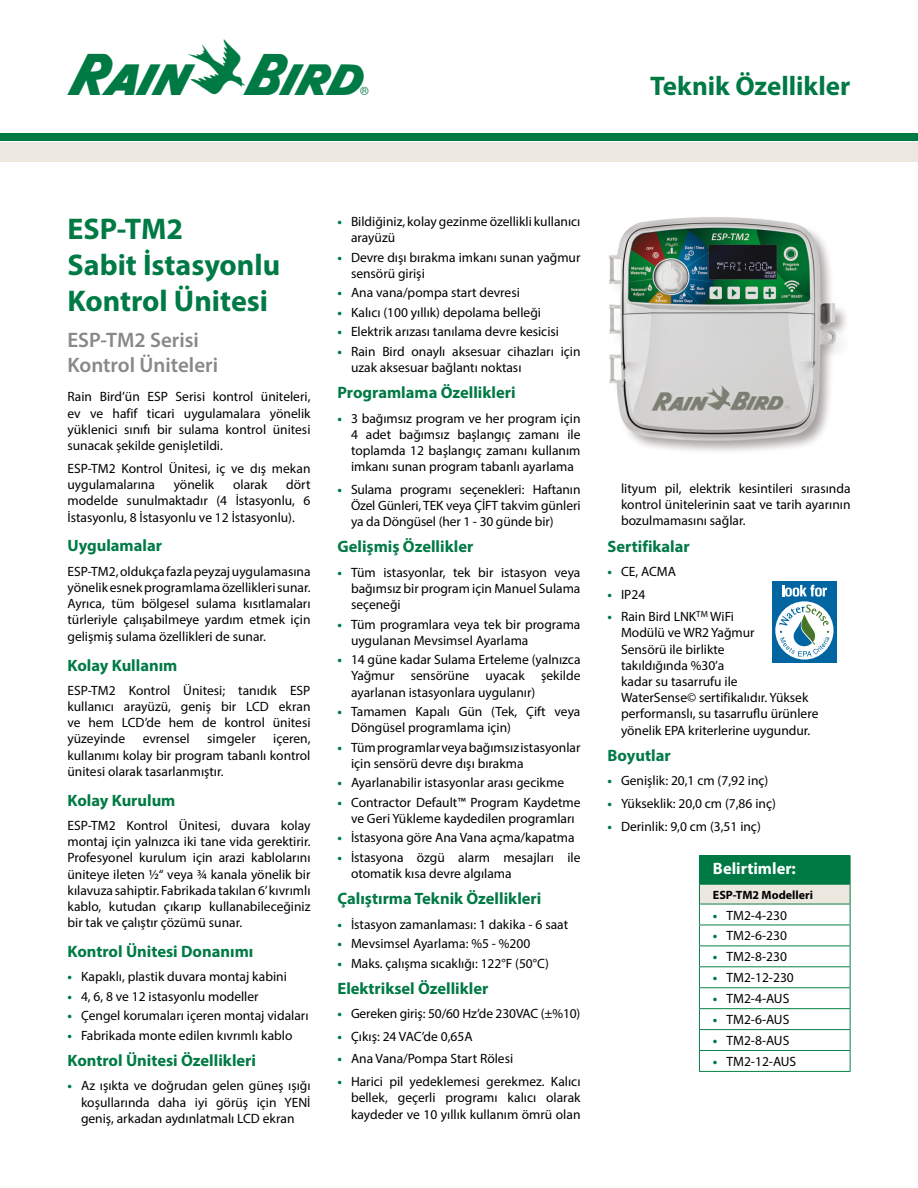
<style>
.page{position:relative;width:918px;height:1188px;background:#fff}
.page>*{position:absolute;margin:0;border:0;box-sizing:border-box;transform-origin:0 0}
.t1{font:49.5px "Rain Bird Regular";color:#007a45}
.t2{font:700 30px/36px "Myriad Pro";color:#007a45}
.t3{font:700 27px "Myriad Pro";color:#007a45}
.t4{font:600 21px/25.2px "Myriad Pro";color:#87888a}
.t5{font:700 16.5px "Myriad Pro";color:#007a45}
.t6{font:700 16.5px "Myriad Pro";color:#fff}
.t7{font:13.5px/16.2px "Myriad Pro";color:#000;text-align:justify}
.t8{font:700 12px "Myriad Pro";color:#000}
.s1{font-weight:700;color:#007a45}
</style>
<div class="page">
<div style="left:0;top:143px;width:918px;height:19px;background:#ede8df"></div>
<div style="left:0;top:133px;width:918px;height:7px;background:#007a45"></div>
<div style="left:699px;top:856px;width:151px;height:28px;background:#007a45"></div>
<div style="left:699px;top:884px;width:151px;height:20px;background:#ede8df"></div>
<hr style="left:699px;top:855px;width:151px;height:1px;background:#007a45">
<hr style="left:699px;top:884px;width:151px;height:1px;background:#007a45">
<hr style="left:699px;top:904px;width:151px;height:1px;background:#0c8149">
<hr style="left:699px;top:925px;width:151px;height:1px;background:#0c8149">
<hr style="left:699px;top:946px;width:151px;height:1px;background:#0c8149">
<hr style="left:699px;top:966px;width:151px;height:1px;background:#0c8149">
<hr style="left:699px;top:987px;width:151px;height:1px;background:#0c8149">
<hr style="left:699px;top:1008px;width:151px;height:1px;background:#0c8149">
<hr style="left:699px;top:1029px;width:151px;height:1px;background:#0c8149">
<hr style="left:699px;top:1050px;width:151px;height:1px;background:#0c8149">
<svg style="left:699px;top:884px;width:1px;height:187px"></svg>
<svg style="left:850px;top:856px;width:1px;height:215px"></svg>
<hr style="left:699px;top:1071px;width:151px;height:1px;background:#0c8149">
<img style="left:609px;top:217px;width:237px;height:235px">
<div style="left:772px;top:581px;width:65px;height:82px;background:#0065a1"></div>
<svg style="left:775px;top:601px;width:59px;height:59px"></svg>
<svg style="left:779px;top:604px;width:50px;height:52px"></svg>
<svg style="left:782px;top:585px;width:45px;height:12px"></svg>
<h1 class="t1" style="left:68px;top:49px;width:307px">Rain+Birdt</h1>
<h3 class="t3" style="left:650px;top:68px;width:202px">Teknik Özellikler</h3>
<h2 class="t2" style="left:68px;top:209px;width:214px">ESP-TM2<br>Sabit İstasyonlu<br>Kontrol Ünitesi</h2>
<h3 class="t4" style="left:68px;top:326px;width:152px">ESP-TM2 Serisi<br>Kontrol Üniteleri</h3>
<p class="t7" style="left:68px;top:389px;width:245px">Rain Bird’ün ESP Serisi kontrol üniteleri, ev ve hafif ticari uygulamalara yönelik yüklenici sınıfı bir sulama kontrol ünitesi sunacak şekilde genişletildi.</p>
<p class="t7" style="left:68px;top:460px;width:245px">ESP-TM2 Kontrol Ünitesi, iç ve dış mekan uygulamalarına</p>
<p class="t7" style="left:68px;top:476px;width:245px;text-indent:219px">dört modelde sunulmaktadır (4 İstasyonlu, 6<br>İstasyonlu, 8 İstasyonlu ve 12 İstasyonlu).</p>
<p class="t5" style="left:68px;top:535px;width:96px">Uygulamalar</p>
<p class="t7" style="left:68px;top:563px;width:245px">ESP-TM2, oldukça fazla peyzaj uygulamasına yönelik esnek programlama özellikleri sunar.<br>Ayrıca, tüm bölgesel sulama kısıtlamaları türleriyle çalışabilmeye yardım etmek için gelişmiş sulama özellikleri de sunar.</p>
<p class="t5" style="left:68px;top:654px;width:111px">Kolay Kullanım</p>
<p class="t7" style="left:68px;top:682px;width:245px">ESP-TM2 Kontrol Ünitesi; tanıdık ESP kullanıcı arayüzü, geniş bir LCD ekran ve hem LCD’de hem de kontrol ünitesi yüzeyinde</p>
<p class="t7" style="left:174px;top:476px;width:42px">yönelik</p>
<p class="t7" style="left:233px;top:476px;width:36px">olarak</p>
<p class="t7" style="left:143px;top:731px;width:49px">evrensel</p>
<p class="t7" style="left:207px;top:731px;width:50px">simgeler</p>
<p class="t7" style="left:68px;top:731px;width:245px;text-indent:206px">içeren, kullanımı kolay bir program tabanlı kontrol ünitesi olarak tasarlanmıştır.</p>
<p class="t5" style="left:68px;top:789px;width:110px">Kolay Kurulum</p>
<p class="t7" style="left:68px;top:817px;width:245px">ESP-TM2 Kontrol Ünitesi, duvara kolay montaj için yalnızca iki tane vida gerektirir.<br>Profesyonel kurulum için arazi kablolarını üniteye ileten ½“ veya ¾ kanala yönelik bir kılavuza sahiptir. Fabrikada takılan 6’ kıvrımlı kablo, kutudan çıkarıp kullanabileceğiniz bir tak ve çalıştır çözümü sunar.</p>
<p class="t5" style="left:68px;top:941px;width:187px">Kontrol Ünitesi Donanımı</p>
<p class="t7" style="left:68px;top:969px;width:221px"><span class="s1">•</span> Kapaklı, plastik duvara montaj kabini</p>
<p class="t7" style="left:68px;top:988px;width:193px"><span class="s1">•</span> 4, 6, 8 ve 12 istasyonlu modeller</p>
<p class="t7" style="left:68px;top:1007px;width:242px"><span class="s1">•</span> Çengel korumaları içeren montaj vidaları</p>
<p class="t7" style="left:68px;top:1027px;width:226px"><span class="s1">•</span> Fabrikada monte edilen kıvrımlı kablo</p>
<p class="t5" style="left:68px;top:1050px;width:190px">Kontrol Ünitesi Özellikleri</p>
<p class="t7" style="left:81px;top:1078px;width:231px;text-indent:-14px"><span class="s1">•</span> Az ışıkta ve doğrudan gelen güneş ışığı koşullarında daha iyi görüş için YENİ geniş, arkadan aydınlatmalı LCD ekran</p>
<p class="t7" style="left:351px;top:213px;width:231px;text-indent:-14px"><span class="s1">•</span> Bildiğiniz, kolay gezinme özellikli kullanıcı arayüzü</p>
<p class="t7" style="left:351px;top:249px;width:231px;text-indent:-14px"><span class="s1">•</span> Devre dışı bırakma imkanı sunan yağmur sensörü girişi</p>
<p class="t7" style="left:338px;top:285px;width:184px"><span class="s1">•</span> Ana vana/pompa start devresi</p>
<p class="t7" style="left:338px;top:304px;width:205px"><span class="s1">•</span> Kalıcı (100 yıllık) depolama belleği</p>
<p class="t7" style="left:338px;top:323px;width:223px"><span class="s1">•</span> Elektrik arızası tanılama devre kesicisi</p>
<p class="t7" style="left:351px;top:343px;width:231px;text-indent:-14px"><span class="s1">•</span> Rain Bird onaylı aksesuar cihazları için uzak aksesuar bağlantı noktası</p>
<p class="t5" style="left:338px;top:382px;width:180px">Programlama Özellikleri</p>
<p class="t7" style="left:351px;top:410px;width:231px;text-indent:-14px"><span class="s1">•</span> 3 bağımsız program ve her program için 4 adet bağımsız başlangıç zamanı ile toplamda 12 başlangıç zamanı kullanım imkanı sunan program tabanlı ayarlama</p>
<p class="t7" style="left:351px;top:481px;width:231px;text-indent:-14px"><span class="s1">•</span> Sulama programı seçenekleri: Haftanın Özel Günleri, TEK veya ÇİFT takvim günleri ya da Döngüsel (her 1 - 30 günde bir)</p>
<p class="t5" style="left:338px;top:536px;width:137px">Gelişmiş Özellikler</p>
<p class="t7" style="left:351px;top:564px;width:231px;text-indent:-14px"><span class="s1">•</span> Tüm istasyonlar, tek bir istasyon veya bağımsız bir program için Manuel Sulama seçeneği</p>
<p class="t7" style="left:351px;top:616px;width:231px;text-indent:-14px"><span class="s1">•</span> Tüm programlara veya tek bir programa uygulanan Mevsimsel Ayarlama</p>
<p class="t7" style="left:351px;top:651px;width:231px;text-indent:-14px"><span class="s1">•</span> 14 güne kadar Sulama Erteleme (yalnızca Yağmur sensörüne uyacak şekilde ayarlanan istasyonlara uygulanır)</p>
<p class="t7" style="left:351px;top:703px;width:231px;text-indent:-14px"><span class="s1">•</span> Tamamen Kapalı Gün (Tek, Çift veya<br>Döngüsel programlama için)</p>
<p class="t7" style="left:351px;top:739px;width:231px;text-indent:-14px"><span class="s1">•</span> Tüm programlar veya bağımsız istasyonlar için sensörü devre dışı bırakma</p>
<p class="t7" style="left:338px;top:775px;width:228px"><span class="s1">•</span> Ayarlanabilir istasyonlar arası gecikme</p>
<p class="t7" style="left:338px;top:794px;width:245px;text-align:center"><span class="s1">•</span> Contractor Default™ Program Kaydetme ve Geri Yükleme kaydedilen programları</p>
<p class="t7" style="left:338px;top:830px;width:239px"><span class="s1">•</span> İstasyona göre Ana Vana açma/kapatma</p>
<p class="t7" style="left:351px;top:849px;width:231px;text-indent:-14px"><span class="s1">•</span> İstasyona özgü alarm mesajları ile otomatik kısa devre algılama</p>
<p class="t5" style="left:338px;top:888px;width:205px">Çalıştırma Teknik Özellikleri</p>
<p class="t7" style="left:338px;top:916px;width:232px"><span class="s1">•</span> İstasyon zamanlaması: 1 dakika - 6 saat</p>
<p class="t7" style="left:338px;top:935px;width:194px"><span class="s1">•</span> Mevsimsel Ayarlama: %5 - %200</p>
<p class="t7" style="left:338px;top:955px;width:213px"><span class="s1">•</span> Maks. çalışma sıcaklığı: 122°F (50°C)</p>
<p class="t5" style="left:338px;top:978px;width:152px">Elektriksel Özellikler</p>
<p class="t7" style="left:338px;top:1005px;width:244px"><span class="s1">•</span> Gereken giriş: 50/60 Hz’de 230VAC (±%10)</p>
<p class="t7" style="left:338px;top:1028px;width:137px"><span class="s1">•</span> Çıkış: 24 VAC’de 0,65A</p>
<p class="t7" style="left:338px;top:1051px;width:177px"><span class="s1">•</span> Ana Vana/Pompa Start Rölesi</p>
<p class="t7" style="left:351px;top:1073px;width:231px;text-indent:-14px"><span class="s1">•</span> Harici pil yedeklemesi gerekmez. Kalıcı bellek, geçerli programı kalıcı olarak kaydeder ve 10 yıllık kullanım ömrü olan</p>
<p class="t7" style="left:621px;top:480px;width:231px">lityum pil, elektrik kesintileri sırasında kontrol ünitelerinin saat ve tarih ayarının bozulmamasını sağlar.</p>
<p class="t5" style="left:608px;top:535px;width:84px">Sertifikalar</p>
<p class="t7" style="left:608px;top:563px;width:70px"><span class="s1">•</span> CE, ACMA</p>
<p class="t7" style="left:608px;top:586px;width:39px"><span class="s1">•</span> IP24</p>
<p class="t7" style="left:621px;top:608px;width:199px;text-align:left;text-indent:-14px"><span class="s1">•</span> Rain Bird LNK<sup>TM</sup> WiFi<br>Modülü ve WR2 Yağmur<br>Sensörü ile birlikte<br>takıldığında %30’a<br>kadar su tasarrufu ile<br>WaterSense© sertifikalıdır. Yüksek performanslı, su tasarruflu ürünlere yönelik EPA kriterlerine uygundur.</p>
<p class="t5" style="left:608px;top:745px;width:65px">Boyutlar</p>
<p class="t7" style="left:608px;top:772px;width:162px"><span class="s1">•</span> Genişlik: 20,1 cm (7,92 inç)</p>
<p class="t7" style="left:608px;top:795px;width:170px"><span class="s1">•</span> Yükseklik: 20,0 cm (7,86 inç)</p>
<p class="t7" style="left:608px;top:818px;width:155px"><span class="s1">•</span> Derinlik: 9,0 cm (3,51 inç)</p>
<p class="t6" style="left:713px;top:858px;width:84px">Belirtimler:</p>
<p class="t8" style="left:713px;top:887px;width:102px">ESP-TM2 Modelleri</p>
<p class="t7" style="left:713px;top:907px;width:75px"><span class="s1">•</span> TM2-4-230</p>
<p class="t7" style="left:713px;top:928px;width:75px"><span class="s1">•</span> TM2-6-230</p>
<p class="t7" style="left:713px;top:949px;width:75px"><span class="s1">•</span> TM2-8-230</p>
<p class="t7" style="left:713px;top:969px;width:82px"><span class="s1">•</span> TM2-12-230</p>
<p class="t7" style="left:713px;top:990px;width:78px"><span class="s1">•</span> TM2-4-AUS</p>
<p class="t7" style="left:713px;top:1011px;width:78px"><span class="s1">•</span> TM2-6-AUS</p>
<p class="t7" style="left:713px;top:1032px;width:78px"><span class="s1">•</span> TM2-8-AUS</p>
<p class="t7" style="left:713px;top:1053px;width:85px"><span class="s1">•</span> TM2-12-AUS</p>
</div>
